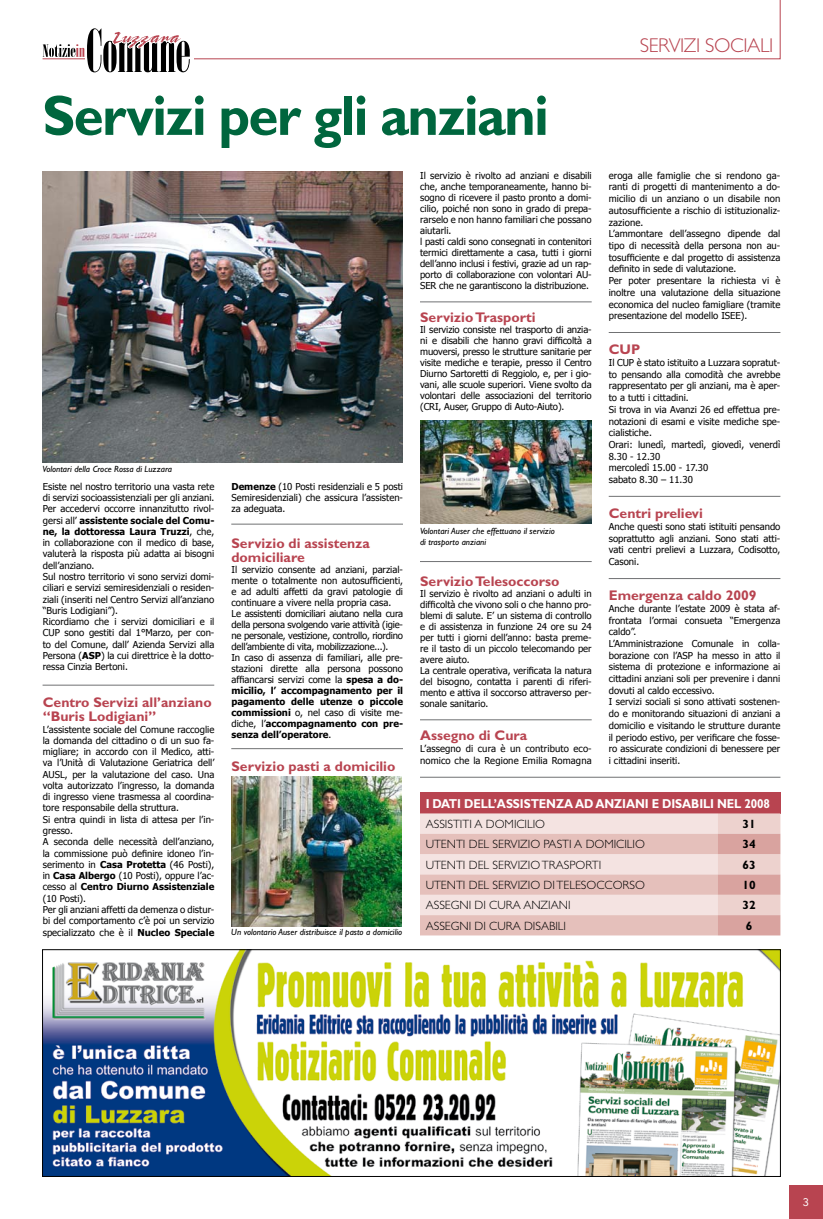
<style>
.page{position:relative;width:823px;height:1219px;background:#fff}
.page>*{position:absolute;margin:0;border:0;box-sizing:border-box;transform-origin:0 0}
.t1{font:700 57px "Gill Sans";letter-spacing:-.03em;color:#00663e;scale:.95 1}
.t2{font:300 20px "Gill Sans";letter-spacing:-.02em;color:#b84450}
.t3{font:700 14px/14.3px "Gill Sans";color:#b84450}
.t4{font:700 13px "Gill Sans";letter-spacing:-.01em;color:#fff;scale:.9 1}
.t5{font:300 12px "Gill Sans";color:#000}
.t6{font:700 12px "Gill Sans";color:#000}
.t7{font:9.5px/11px "Tahoma";color:#000}
.t8{font:italic 9px/10.8px "Gill Sans";color:#000}
.s1{font-weight:700}
</style>
<div class="page">
<svg style="left:42px;top:0;width:738px;height:59px"></svg>
<div style="left:85px;top:49px;width:109px;height:25px;background:#fff"></div>
<svg style="left:43px;top:11px;width:147px;height:61px"></svg>
<div style="left:788px;top:1185px;width:34px;height:34px;background:#b84450"></div>
<div style="left:420px;top:792px;width:360px;height:21px;background:#b84450"></div>
<svg style="left:420px;top:813px;width:360px;height:122px;background:#eacdc9"></svg>
<img style="left:231px;top:777px;width:170px;height:150px">
<img style="left:420px;top:421px;width:171px;height:103px">
<img style="left:43px;top:171px;width:360px;height:292px">
<hr style="left:43px;top:685px;width:171px;height:1px;background:#707173">
<hr style="left:420px;top:777px;width:360px;height:1px;background:#707173">
<hr style="left:231px;top:524px;width:172px;height:1px;background:#707173">
<hr style="left:231px;top:748px;width:172px;height:1px;background:#707173">
<hr style="left:420px;top:720px;width:171px;height:1px;background:#707173">
<hr style="left:420px;top:561px;width:171px;height:1px;background:#707173">
<hr style="left:420px;top:302px;width:171px;height:1px;background:#707173">
<hr style="left:608px;top:332px;width:172px;height:1px;background:#707173">
<hr style="left:608px;top:496px;width:172px;height:1px;background:#707173">
<hr style="left:608px;top:578px;width:172px;height:1px;background:#707173">
<img style="left:44px;top:951px;width:734px;height:224px">
<div style="left:42px;top:949px;width:738px;height:228px;border:1px solid #000"></div>
<h1 class="t1" style="left:43px;top:82px;width:534px">Servizi per gli anziani</h1>
<h2 class="t2" style="left:639px;top:34px;width:135px">SERVIZI SOCIALI</h2>
<p class="t8" style="left:43px;top:464px;width:131px">Volontari della Croce Rossa di Luzzara</p>
<p class="t7" style="left:43px;top:480px;width:173px;line-height:11.3px">Esiste nel nostro territorio una vasta rete di servizi socioassistenziali per gli anziani.<br>Per accedervi occorre innanzitutto rivol&shy;gersi all’ <span class="s1">assistente sociale del Comu&shy;ne, la dottoressa Laura Truzzi</span>, che, in collaborazione con il medico di base, valuterà la risposta più adatta ai bisogni dell’anziano.<br>Sul nostro territorio vi sono servizi domi&shy;ciliari e servizi semiresidenziali o residen&shy;ziali (inseriti nel Centro Servizi all’anziano “Buris Lodigiani”).<br>Ricordiamo che i servizi domiciliari e il CUP sono gestiti dal 1°Marzo, per con&shy;to del Comune, dall’ Azienda Servizi alla Persona (<span class="s1">ASP</span>) la cui direttrice è la dotto&shy;ressa Cinzia Bertoni.</p>
<h3 class="t3" style="left:43px;top:695px;width:170px">Centro Servizi all’anziano “Buris Lodigiani”</h3>
<p class="t7" style="left:43px;top:723px;width:173px;line-height:11.3px">L’assistente sociale del Comune raccoglie la domanda del cittadino o di un suo fa&shy;migliare; in accordo con il Medico, atti&shy;va l’Unità di Valutazione Geriatrica dell’ AUSL, per la valutazione del caso. Una volta autorizzato l’ingresso, la domanda di ingresso viene trasmessa al coordina&shy;tore responsabile della struttura.<br>Si entra quindi in lista di attesa per l’in&shy;gresso.<br>A seconda delle necessità dell’anziano, la commissione può definire idoneo l’in&shy;serimento in <span class="s1">Casa Protetta</span> (46 Posti), in <span class="s1">Casa Albergo</span> (10 Posti), oppure l’ac&shy;cesso al <span class="s1">Centro Diurno Assistenziale </span>(10 Posti).<br>Per gli anziani affetti da demenza o distur&shy;bi del comportamento c’è poi un servizio specializzato che è il <span class="s1">Nucleo Speciale</span></p>
<p class="t7" style="left:231px;top:480px;width:173px;text-align:justify"><span class="s1">Demenze</span> (10 Posti residenziali e 5 posti Semiresidenziali) che assicura l’assisten&shy;za adeguata.</p>
<h3 class="t3" style="left:231px;top:536px;width:140px;line-height:14px">Servizio di assistenza domiciliare</h3>
<p class="t7" style="left:231px;top:563px;width:173px">Il servizio consente ad anziani, parzial&shy;mente o totalmente non autosufficienti, e ad adulti affetti da gravi patologie di continuare a vivere nella propria casa.<br>Le assistenti domiciliari aiutano nella cura della persona svolgendo varie attività (igie&shy;ne personale, vestizione, controllo, riordino dell’ambiente di vita, mobilizzazione...).<br>In caso di assenza di familiari, alle pre&shy;stazioni dirette alla persona possono affiancarsi servizi come la <span class="s1">spesa a do&shy;micilio, l’ accompagnamento per il pagamento delle utenze o piccole commissioni</span> o, nel caso di visite me&shy;diche, l’<span class="s1">accompagnamento con pre&shy;senza dell’operatore</span>.</p>
<h3 class="t3" style="left:231px;top:759px;width:165px">Servizio pasti a domicilio</h3>
<p class="t8" style="left:231px;top:927px;width:172px">Un volontario Auser distribuisce il pasto a domicilio</p>
<p class="t7" style="left:420px;top:169px;width:173px">Il servizio è rivolto ad anziani e disabili che, anche temporaneamente, hanno bi&shy;sogno di ricevere il pasto pronto a domi&shy;cilio, poiché non sono in grado di prepa&shy;rarselo e non hanno familiari che possano aiutarli.<br>l pasti caldi sono consegnati in contenitori termici direttamente a casa, tutti i giorni dell’anno inclusi i festivi, grazie ad un rap&shy;porto di collaborazione con volontari AU-SER che ne garantiscono la distribuzione.</p>
<h3 class="t3" style="left:420px;top:310px;width:117px">Servizio Trasporti</h3>
<p class="t7" style="left:420px;top:323px;width:173px;text-align:justify">Il servizio consiste nel trasporto di anzia&shy;ni e disabili che hanno gravi difficoltà a muoversi, presso le strutture sanitarie per visite mediche e terapie, presso il Centro Diurno Sartoretti di Reggiolo, e, per i gio&shy;vani, alle scuole superiori. Viene svolto da volontari delle associazioni del territorio (CRI, Auser, Gruppo di Auto-Aiuto).</p>
<p class="t7" style="left:608px;top:169px;width:173px;line-height:11.7px">eroga alle famiglie che si rendono ga&shy;ranti di progetti di mantenimento a do&shy;micilio di un anziano o un disabile non autosufficiente a rischio di istituzionaliz&shy;zazione.<br>L’ammontare dell’assegno dipende dal tipo di necessità della persona non au&shy;tosufficiente e dal progetto di assistenza definito in sede di valutazione.<br>Per poter presentare la richiesta vi è inoltre una valutazione della situazione economica del nucleo famigliare (tramite presentazione del modello ISEE).</p>
<h3 class="t3" style="left:608px;top:342px;width:33px">CUP</h3>
<p class="t7" style="left:608px;top:356px;width:173px;line-height:11.7px">Il CUP è stato istituito a Luzzara sopratut&shy;to pensando alla comodità che avrebbe rappresentato per gli anziani, ma è aper&shy;to a tutti i cittadini.<br>Si trova in via Avanzi 26 ed effettua pre&shy;notazioni di esami e visite mediche spe&shy;cialistiche.<br>Orari: lunedì, martedì, giovedì, venerdì<br>8.30 - 12.30<br>mercoledì 15.00 - 17.30<br>sabato 8.30 – 11.30</p>
<h3 class="t3" style="left:608px;top:506px;width:96px">Centri prelievi</h3>
<p class="t7" style="left:608px;top:520px;width:173px;line-height:11.7px;text-align:justify">Anche questi sono stati istituiti pensando soprattutto agli anziani. Sono stati atti&shy;vati centri prelievi a Luzzara, Codisotto, Casoni.</p>
<h3 class="t3" style="left:608px;top:588px;width:149px">Emergenza caldo 2009</h3>
<p class="t7" style="left:608px;top:602px;width:173px;line-height:11.7px">Anche durante l’estate 2009 è stata af&shy;frontata l’ormai consueta “Emergenza caldo”.<br>L’Amministrazione Comunale in colla&shy;borazione con l’ASP ha messo in atto il sistema di protezione e informazione ai cittadini anziani soli per prevenire i danni dovuti al caldo eccessivo.<br>I servizi sociali si sono attivati sostenen&shy;do e monitorando situazioni di anziani a domicilio e visitando le strutture durante il periodo estivo, per verificare che fosse&shy;ro assicurate condizioni di benessere per i cittadini inseriti.</p>
<h3 class="t4" style="left:425px;top:796px;width:287px">I dati dell’assistenza ad anziani e disab</h3>
<h3 class="t4" style="left:699px;top:796px;width:80px">ili nel 2008</h3>
<p class="t5" style="left:425px;top:817px;width:121px">ASSISTITI A DOMICILIO</p>
<p class="t6" style="left:742px;top:817px;width:15px">31</p>
<p class="t5" style="left:425px;top:838px;width:221px">UTENTI DEL SERVIZIO PASTI A DOMICILIO</p>
<p class="t6" style="left:742px;top:837px;width:15px">34</p>
<p class="t5" style="left:425px;top:858px;width:177px">UTENTI DEL SERVIZIO TRASPORTI</p>
<p class="t6" style="left:742px;top:858px;width:15px">63</p>
<p class="t5" style="left:425px;top:878px;width:221px">UTENTI DEL SERVIZIO DI TELESOCCORSO</p>
<p class="t6" style="left:742px;top:878px;width:15px">10</p>
<p class="t5" style="left:425px;top:899px;width:146px">ASSEGNI DI CURA ANZIANI</p>
<p class="t6" style="left:742px;top:898px;width:15px">32</p>
<p class="t5" style="left:425px;top:919px;width:142px">ASSEGNI DI CURA DISABILI</p>
<p class="t6" style="left:745px;top:919px;width:8px">6</p>
<p class="t8" style="left:420px;top:526px;width:136px">Volontari Auser che effettuano il servizio di trasporto anziani</p>
<h3 class="t3" style="left:420px;top:574px;width:141px">Servizio Telesoccorso</h3>
<p class="t7" style="left:420px;top:587px;width:173px">Il servizio è rivolto ad anziani o adulti in difficoltà che vivono soli o che hanno pro&shy;blemi di salute. E’ un sistema di controllo e di assistenza in funzione 24 ore su 24 per tutti i giorni dell’anno: basta preme&shy;re il tasto di un piccolo telecomando per avere aiuto.<br>La centrale operativa, verificata la natura del bisogno, contatta i parenti di riferi&shy;mento e attiva il soccorso attraverso per&shy;sonale sanitario.</p>
<h3 class="t3" style="left:420px;top:728px;width:109px">Assegno di Cura</h3>
<p class="t7" style="left:420px;top:742px;width:173px;line-height:12px">L’assegno di cura è un contributo eco&shy;nomico che la Regione Emilia Romagna</p>
</div>
